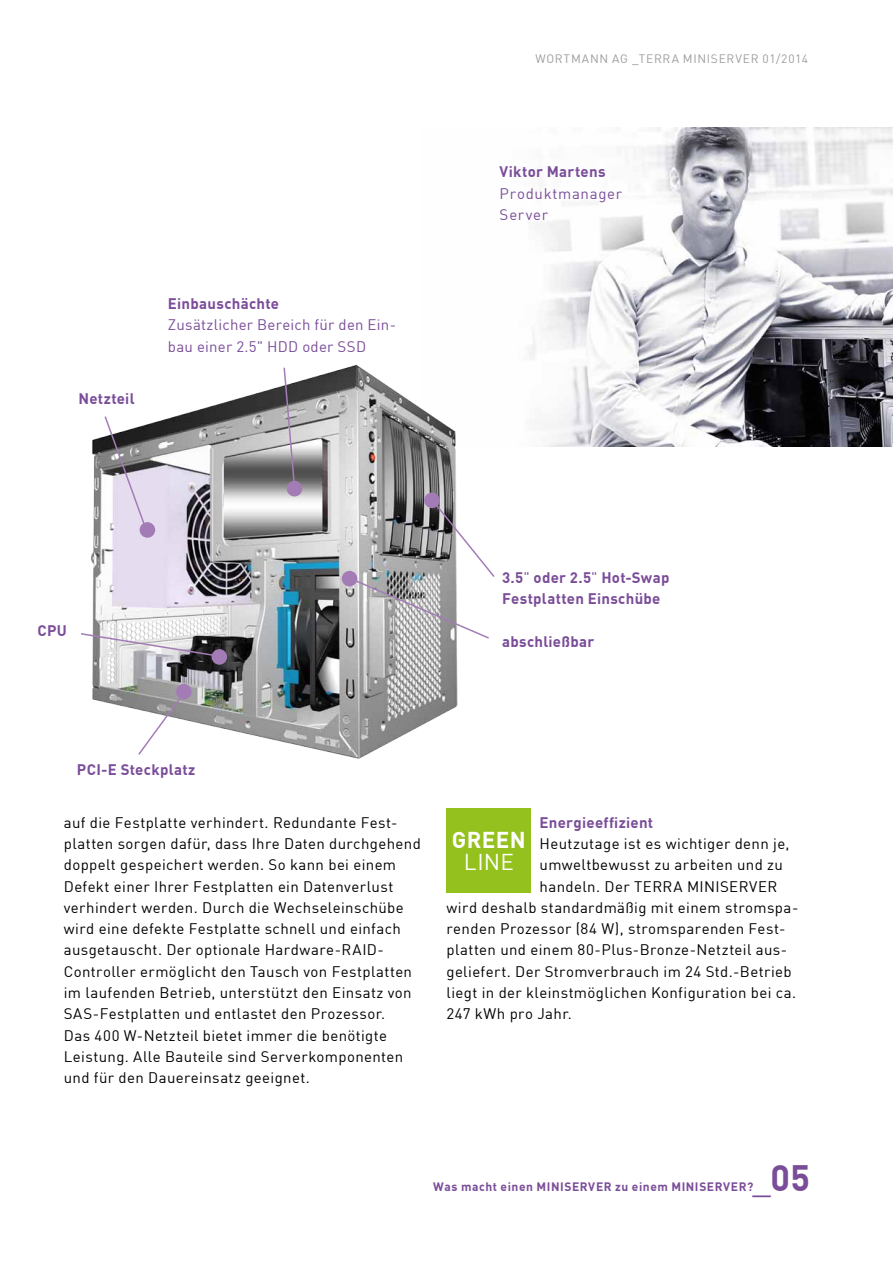
<style>
.page{position:relative;width:893px;height:1263px;background:#fff}
.page>*{position:absolute;margin:0;border:0;box-sizing:border-box;transform-origin:0 0}
.t1{font:700 36px "DIN Offc Pro";color:#7a4d99}
.t2{font:700 22.5px "DIN Offc Pro";letter-spacing:.015em;color:#fff}
.t3{font:22.5px "DIN Offc Pro";color:#fff}
.t4{font:15px/21.3px "DIN Offc Pro";letter-spacing:.025em;color:#000}
.t5{font:700 15px/21.3px "DIN Offc Pro";letter-spacing:.02em;color:#7a4d99}
.t6{font:15px/21.3px "DIN Offc Pro";letter-spacing:.015em;color:#7a4d99}
.t7{font:15px/21.3px "DIN Offc Pro";letter-spacing:.045em;color:#7a4d99}
.t8{font:700 12px "DIN Offc Pro";letter-spacing:.05em;color:#7a4d99}
.t9{font:12px "DIN Offc Pro";letter-spacing:.06em;color:#9d9d9c}
.s1{font-weight:400}
.s2{font-weight:300}
</style>
<div class="page">
<img style="left:541px;top:128px;width:352px;height:318px">
<div style="left:446px;top:808px;width:85px;height:84px;background:#95c11f"></div>
<img style="left:91px;top:333px;width:445px;height:426px">
<svg style="left:103px;top:415px;width:43px;height:112px"></svg>
<svg style="left:137px;top:689px;width:50px;height:67px"></svg>
<div style="left:140px;top:522px;width:15px;height:16px;background:#a37cb6;border-radius:50%"></div>
<div style="left:287px;top:481px;width:15px;height:15px;background:#a37cb6;border-radius:50%"></div>
<svg style="left:283px;top:366px;width:13px;height:124px"></svg>
<svg style="left:424px;top:492px;width:16px;height:16px"></svg>
<svg style="left:348px;top:498px;width:148px;height:142px"></svg>
<div style="left:176px;top:684px;width:16px;height:15px;background:#a37cb6;border-radius:50%"></div>
<div style="left:212px;top:649px;width:15px;height:16px;background:#a37cb6;border-radius:50%"></div>
<svg style="left:81px;top:632px;width:142px;height:26px"></svg>
<div style="left:342px;top:571px;width:15px;height:15px;background:#a37cb6;border-radius:50%"></div>
<p class="t5" style="left:79px;top:386px;width:58px">Netzteil</p>
<p class="t5" style="left:168px;top:291px;width:113px">Einbauschächte</p>
<p class="t6" style="left:168px;top:313px;width:230px">Zusätzlicher Bereich für den Ein&shy;bau einer 2.5" HDD oder SSD</p>
<p class="t9" style="left:535px;top:49px;width:21px">WORTMANN</p>
<p class="t9" style="left:612px;top:49px;width:51px">AG _TERRA</p>
<p class="t9" style="left:683px;top:49px;width:126px">M IN ISERVER 01/2014</p>
<p class="t5" style="left:500px;top:159px;width:107px">Viktor Martens</p>
<p class="t7" style="left:500px;top:181px;width:124px">Produktmanager<br>Server</p>
<p class="t5" style="left:38px;top:618px;width:31px">CPU</p>
<p class="t5" style="left:502px;top:564px;width:169px">3.5<span class="s1">"</span> oder 2.5<span class="s1">"</span> Hot-Swap<br>Festplatten Einschübe</p>
<p class="t5" style="left:502px;top:629px;width:94px">abschließbar</p>
<p class="t5" style="left:77px;top:757px;width:120px">PCI-E Steckplatz</p>
<p class="t4" style="left:64px;top:810px;width:359px">auf die Festplatte verhindert. Redundante Fest&shy;platten sorgen dafür, dass Ihre Daten durchgehend doppelt gespeichert werden. So kann bei einem Defekt einer Ihrer Festplatten ein Datenverlust verhindert werden. Durch die Wechseleinschübe wird eine defekte Festplatte schnell und einfach ausgetauscht. Der optionale Hardware-RAID-Controller ermöglicht den Tausch von Festplatten im laufenden Betrieb, unterstützt den Einsatz von SAS-Festplatten und entlastet den Prozessor.<br>Das 400 W-Netzteil bietet immer die benötigte Leistung. Alle Bauteile sind Serverkomponenten und für den Dauereinsatz geeignet.</p>
<p class="t5" style="left:540px;top:810px;width:115px">Energieeffizient</p>
<p class="t4" style="left:540px;top:832px;width:251px">Heutzutage ist es wichtiger denn je, umweltbewusst zu arbeiten und zu handeln. Der TERRA</p>
<h2 class="t2" style="left:452px;top:821px;width:75px">GREEN</h2>
<h2 class="t3" style="left:464px;top:844px;width:52px">LINE</h2>
<p class="t4" style="left:446px;top:874px;width:353px;text-indent:241px">M IN ISERVER wird deshalb standardmäßig mit einem stromspa&shy;renden Prozessor (84 W), stromsparenden Fest&shy;platten und einem 80-Plus-Bronze-Netzteil aus&shy;geliefert. Der Stromverbrauch im 24 Std.-Betrieb liegt in der kleinstmöglichen Konfiguration bei ca.<br>247 kWh pro Jahr.</p>
<h1 class="t1" style="left:753px;top:1147px;width:59px"><span class="s2">_</span>05</h1>
<p class="t8" style="left:433px;top:1176px;width:322px">Was macht einen MINISERVER zu einem MINISERVER?</p>
</div>
